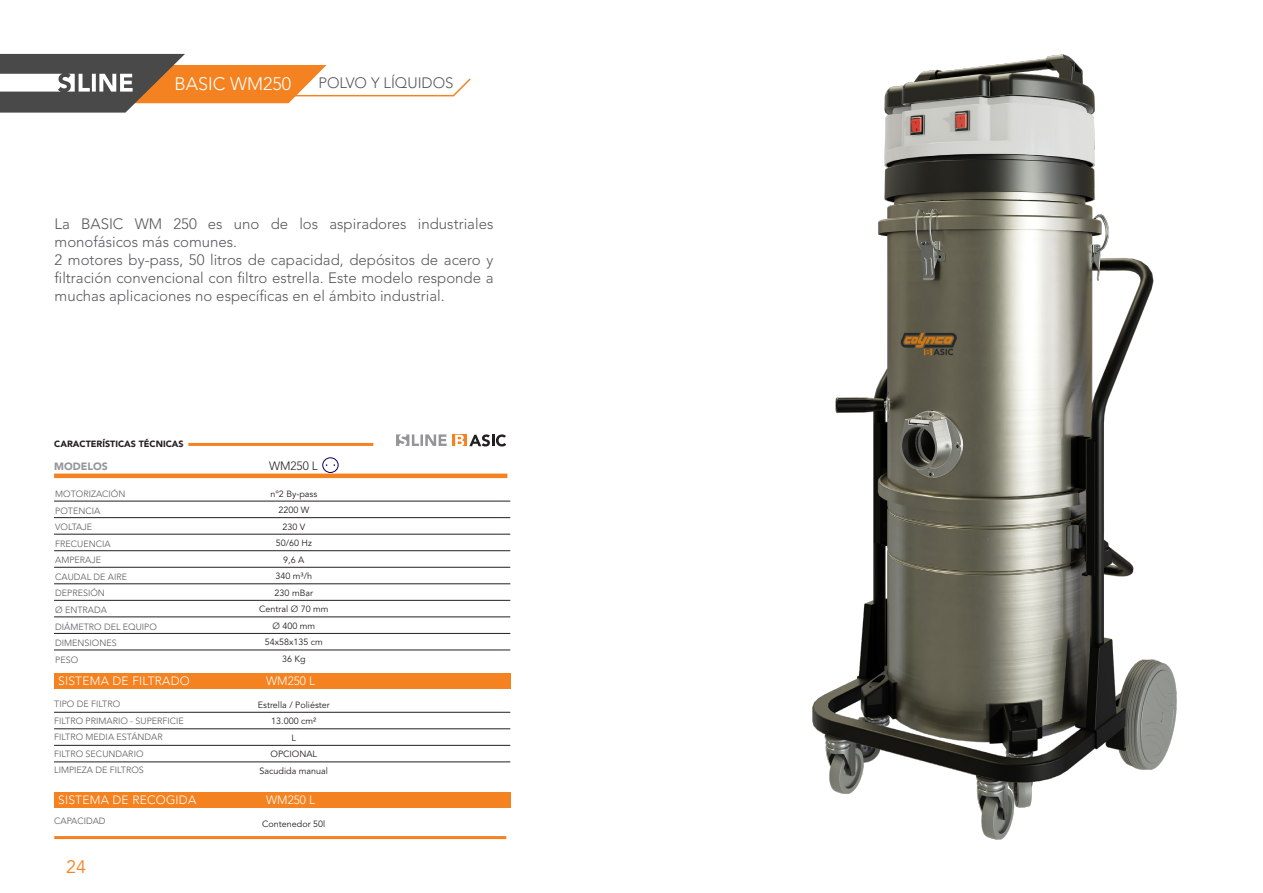
<style>
.page{position:relative;width:1263px;height:893px;background:#fff}
.page>*{position:absolute;margin:0;border:0;box-sizing:border-box;transform-origin:0 0}
.t1{font:300 18px "Avenir LT Std";color:#fff}
.t2{font:18px "Avenir";color:#f58220}
.t3{font:300 15px/18px "Avenir LT Std";color:#57585a}
.t4{font:300 12px "Avenir LT Std";letter-spacing:.02em;color:#fff}
.t5{font:300 12px "Avenir LT Std";color:#231f20}
.t6{font:900 10.5px "Avenir LT Std";color:#939598}
.t7{font:300 9px "Avenir LT Std";color:#57585a}
.t8{font:9px "Avenir";color:#231f20}
.t9{font:900 9px "Avenir LT Std";color:#231f20}
.s1{font-family:"Avenir LT Std";font-weight:300}
.s2{font-family:"Avenir LT Std"}
</style>
<div class="page">
<hr style="left:54px;top:501px;width:456px;height:1px;background:#231f20">
<hr style="left:54px;top:517px;width:456px;height:1px;background:#231f20">
<hr style="left:54px;top:534px;width:456px;height:1px;background:#231f20">
<hr style="left:54px;top:550px;width:456px;height:1px;background:#231f20">
<hr style="left:54px;top:567px;width:456px;height:1px;background:#231f20">
<hr style="left:54px;top:583px;width:456px;height:1px;background:#231f20">
<hr style="left:54px;top:600px;width:456px;height:1px;background:#231f20">
<hr style="left:54px;top:617px;width:456px;height:1px;background:#231f20">
<hr style="left:54px;top:633px;width:456px;height:1px;background:#231f20">
<hr style="left:54px;top:650px;width:456px;height:1px;background:#231f20">
<hr style="left:54px;top:474px;width:453px;height:4px;background:#f58220">
<hr style="left:188px;top:443px;width:185px;height:3px;background:#f58220">
<hr style="left:54px;top:836px;width:452px;height:3px;background:#f58220">
<div style="left:54px;top:673px;width:456px;height:16px;background:#f58220"></div>
<hr style="left:54px;top:712px;width:456px;height:1px;background:#231f20">
<hr style="left:54px;top:728px;width:456px;height:1px;background:#231f20">
<hr style="left:54px;top:745px;width:456px;height:1px;background:#231f20">
<hr style="left:54px;top:762px;width:456px;height:1px;background:#231f20">
<div style="left:54px;top:792px;width:456px;height:15px;background:#f58220"></div>
<div style="left:322px;top:457px;width:16px;height:16px;border:1px solid #000064;border-radius:50%"></div>
<svg style="left:451px;top:78px;width:20px;height:19px"></svg>
<hr style="left:294px;top:95px;width:160px;height:1px;background:#f58220">
<svg style="left:0;top:54px;width:327px;height:59px"></svg>
<img style="left:813px;top:54px;width:363px;height:785px">
<svg style="left:396px;top:434px;width:51px;height:12px"></svg>
<div style="left:452px;top:435px;width:15px;height:11px;background:#f58220"></div>
<svg style="left:455px;top:434px;width:51px;height:12px"></svg>
<p class="t1" style="left:174px;top:73px;width:118px">BASIC WM250</p>
<p class="t3" style="left:318px;top:73px;width:137px">POLVO Y LÍQUIDOS</p>
<p class="t3" style="left:55px;top:214px;width:440px">La BASIC WM 250 es uno de los aspiradores industriales monofásicos más comunes.</p>
<p class="t3" style="left:55px;top:250px;width:440px;text-align:justify">2 motores by-pass, 50 litros de capacidad, depósitos de acero y filtración convencional con filtro estrella. Este modelo responde a muchas aplicaciones no específicas en el ámbito industrial.</p>
<p class="t9" style="left:54px;top:438px;width:131px">CARACTERÍSTICAS TÉCNICAS</p>
<p class="t6" style="left:54px;top:460px;width:55px">MODELOS</p>
<p class="t7" style="left:55px;top:489px;width:72px">MOTORIZACIÓN</p>
<p class="t7" style="left:55px;top:505px;width:47px">POTENCIA</p>
<p class="t7" style="left:55px;top:522px;width:38px">VOLTAJE</p>
<p class="t7" style="left:55px;top:538px;width:57px">FRECUENCIA</p>
<p class="t7" style="left:55px;top:555px;width:47px">AMPERAJE</p>
<p class="t7" style="left:55px;top:571px;width:73px">CAUDAL DE AIRE</p>
<p class="t7" style="left:55px;top:588px;width:51px">DEPRESIÓN</p>
<p class="t7" style="left:55px;top:605px;width:53px">Ø ENTRADA</p>
<p class="t7" style="left:55px;top:621px;width:103px">DIÁMETRO DEL EQUIPO</p>
<p class="t7" style="left:55px;top:638px;width:63px">DIMENSIONES</p>
<p class="t7" style="left:55px;top:654px;width:25px">PESO</p>
<p class="t7" style="left:54px;top:699px;width:67px">TIPO DE FILTRO</p>
<p class="t7" style="left:54px;top:715px;width:131px">FILTRO PRIMARIO - SUPERFICIE</p>
<p class="t7" style="left:54px;top:732px;width:110px">FILTRO MEDIA ESTÁNDAR</p>
<p class="t7" style="left:54px;top:748px;width:91px">FILTRO SECUNDARIO</p>
<p class="t7" style="left:54px;top:765px;width:91px">LIMPIEZA DE FILTROS</p>
<p class="t4" style="left:58px;top:674px;width:133px">SISTEMA DE FILTRADO</p>
<p class="t5" style="left:269px;top:459px;width:50px">WM250 L</p>
<p class="t8" style="left:270px;top:487px;width:48px">n°2 By-pass</p>
<p class="t8" style="left:278px;top:503px;width:33px">2200 W</p>
<p class="t8" style="left:282px;top:520px;width:25px">230 V</p>
<p class="t8" style="left:276px;top:536px;width:38px">50/60 Hz</p>
<p class="t8" style="left:283px;top:553px;width:23px">9,6 A</p>
<p class="t8" style="left:275px;top:569px;width:38px">340 m³/h</p>
<p class="t8" style="left:275px;top:586px;width:40px">230 mBar</p>
<p class="t8" style="left:259px;top:602px;width:71px">Central <span class="s1">Ø</span> 70 mm</p>
<p class="t8" style="left:272px;top:619px;width:44px"><span class="s1">Ø</span> 400 mm</p>
<p class="t8" style="left:265px;top:635px;width:60px">54x58x135 cm</p>
<p class="t8" style="left:282px;top:652px;width:25px">36 Kg</p>
<p class="t8" style="left:258px;top:698px;width:73px">Estrella / Poliéster</p>
<p class="t8" style="left:271px;top:715px;width:47px">13.000 cm<span class="s2">²</span></p>
<p class="t8" style="left:292px;top:731px;width:6px">L</p>
<p class="t8" style="left:271px;top:748px;width:48px">OPCIONAL</p>
<p class="t8" style="left:260px;top:764px;width:70px">Sacudida manual</p>
<p class="t4" style="left:266px;top:674px;width:50px">WM250 L</p>
<p class="t4" style="left:58px;top:793px;width:140px">SISTEMA DE RECOGIDA</p>
<p class="t4" style="left:266px;top:792px;width:50px">WM250 L</p>
<p class="t7" style="left:54px;top:816px;width:53px">CAPACIDAD</p>
<p class="t2" style="left:66px;top:853px;width:22px">24</p>
<p class="t8" style="left:262px;top:817px;width:65px">Contenedor 50l</p>
</div>
